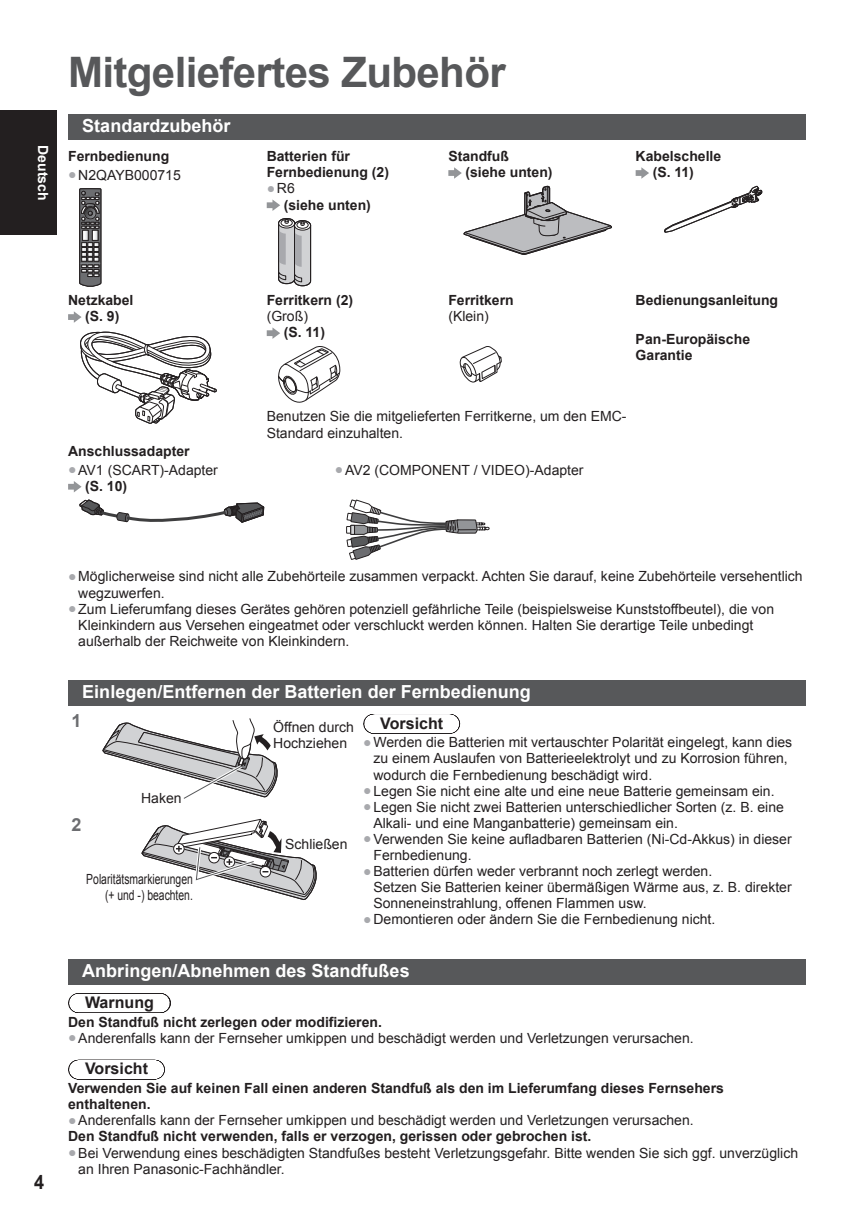
<style>
.page{position:relative;width:857px;height:1225px;background:#fff}
.page>*{position:absolute;margin:0;border:0;box-sizing:border-box;transform-origin:0 0}
.t1{font:700 42px "Arial";letter-spacing:-.015em;color:#57585a}
.t2{font:700 20px "Arial";color:#231f20;scale:.9 1}
.t3{font:700 18px "Arial";color:#fff}
.t4{font:700 18px "Arial";color:#6c6d70}
.t5{font:700 16px "Arial";color:#231f20}
.t6{font:14px/16.2px "Arial";color:#231f20}
.t7{font:700 14px/16.2px "Arial";color:#231f20}
.t8{font:14px/16.2px "Arial";color:#231f20;text-align:right;scale:.74 1}
.t9{font:700 14px "Arial";color:#fff}
.s1{color:#a8a9ad}
.s2{font-weight:400;color:#a8a9ad}
.s3{font-weight:400}
.s4{font-weight:700}
</style>
<div class="page">
<div style="left:0;top:111px;width:57px;height:124px;background:#231f20"></div>
<div style="left:68px;top:114px;width:737px;height:26px;background:#57585a"></div>
<svg style="left:79px;top:188px;width:22px;height:99px;background:#605e60"></svg>
<svg style="left:266px;top:199px;width:14px;height:12px"></svg>
<svg style="left:278px;top:218px;width:33px;height:68px;background:#acacae"></svg>
<svg style="left:448px;top:167px;width:13px;height:12px"></svg>
<svg style="left:463px;top:185px;width:148px;height:70px"></svg>
<svg style="left:635px;top:167px;width:13px;height:12px"></svg>
<svg style="left:664px;top:186px;width:98px;height:47px"></svg>
<svg style="left:68px;top:311px;width:13px;height:12px"></svg>
<svg style="left:80px;top:331px;width:137px;height:93px"></svg>
<svg style="left:266px;top:327px;width:14px;height:12px"></svg>
<svg style="left:278px;top:346px;width:63px;height:57px"></svg>
<svg style="left:459px;top:346px;width:42px;height:37px"></svg>
<svg style="left:68px;top:481px;width:197px;height:42px"></svg>
<svg style="left:346px;top:499px;width:143px;height:61px"></svg>
<div style="left:68px;top:680px;width:737px;height:25px;background:#57585a"></div>
<svg style="left:102px;top:718px;width:176px;height:81px"></svg>
<svg style="left:373px;top:714px;width:77px;height:1px"></svg>
<svg style="left:141px;top:818px;width:176px;height:82px"></svg>
<div style="left:68px;top:959px;width:737px;height:25px;background:#57585a"></div>
<svg style="left:78px;top:993px;width:83px;height:20px"></svg>
<svg style="left:78px;top:1059px;width:77px;height:1px"></svg>
<p class="t9" style="left:51px;top:145px;width:57px;rotate:90deg">Deutsch</p>
<h1 class="t1" style="left:68px;top:49px;width:439px">Mitgeliefertes Zubehör</h1>
<p class="t3" style="left:82px;top:116px;width:150px">Standardzubehör</p>
<p class="t7" style="left:68px;top:148px;width:103px">Fernbedienung</p>
<p class="t6" style="left:68px;top:167px;width:114px"><span class="s1">●</span>N2QAYB000715</p>
<p class="t7" style="left:266px;top:148px;width:124px">Batterien für<br>Fernbedienung (2)</p>
<p class="t7" style="left:283px;top:181px;width:89px;text-indent:-17px"><span class="s2">●</span><span class="s3">R6<br></span>(siehe unten)</p>
<p class="t7" style="left:465px;top:148px;width:89px;text-indent:-17px">Standfuß (siehe unten)</p>
<p class="t7" style="left:652px;top:148px;width:70px;text-indent:-17px">Kabelschelle (S. 11)</p>
<p class="t7" style="left:68px;top:292px;width:67px;text-align:center">Netzkabel (S. 9)</p>
<p class="t7" style="left:266px;top:292px;width:88px">Ferritkern (2)</p>
<p class="t6" style="left:266px;top:308px;width:43px">(Groß)</p>
<p class="t7" style="left:283px;top:324px;width:43px">(S. 11)</p>
<p class="t7" style="left:448px;top:292px;width:67px">Ferritkern</p>
<p class="t6" style="left:448px;top:308px;width:42px">(Klein)</p>
<p class="t7" style="left:635px;top:292px;width:144px">Bedienungsanleitung</p>
<p class="t7" style="left:635px;top:331px;width:116px">Pan-Europäische<br>Garantie</p>
<p class="t6" style="left:266px;top:408px;width:361px">Benutzen Sie die mitgelieferten Ferritkerne, um den EMC-<br>Standard einzuhalten.</p>
<p class="t7" style="left:68px;top:443px;width:123px">Anschlussadapter</p>
<p class="t6" style="left:85px;top:462px;width:134px;text-indent:-17px"><span class="s1">●</span>AV1 (SCART)-Adapter <span class="s4">(S. 10)</span></p>
<p class="t6" style="left:334px;top:462px;width:250px"><span class="s1">●</span>AV2 (COMPONENT / VIDEO)-Adapter</p>
<h2 class="t2" style="left:34px;top:1170px;width:13px">4</h2>
<p class="t6" style="left:78px;top:568px;width:725px;text-indent:-10px"><span class="s1">●</span>Möglicherweise sind nicht alle Zubehörteile zusammen verpackt. Achten Sie darauf, keine Zubehörteile versehentlich wegzuwerfen.</p>
<p class="t6" style="left:78px;top:600px;width:697px;text-indent:-10px"><span class="s1">●</span>Zum Lieferumfang dieses Gerätes gehören potenziell gefährliche Teile (beispielsweise Kunststoffbeutel), die von<br>Kleinkindern aus Versehen eingeatmet oder verschluckt werden können. Halten Sie derartige Teile unbedingt außerhalb der Reichweite von Kleinkindern.</p>
<p class="t3" style="left:82px;top:682px;width:450px">Einlegen/Entfernen der Batterien der Fernbedienung</p>
<p class="t4" style="left:72px;top:710px;width:12px">1</p>
<p class="t6" style="left:273px;top:719px;width:82px">Öffnen durch<br>Hochziehen</p>
<p class="t5" style="left:380px;top:714px;width:64px">Vorsicht</p>
<p class="t6" style="left:373px;top:734px;width:420px;text-indent:-10px"><span class="s1">●</span>Werden die Batterien mit vertauschter Polarität eingelegt, kann dies zu einem Auslaufen von Batterieelektrolyt und zu Korrosion führen, wodurch die Fernbedienung beschädigt wird.</p>
<p class="t6" style="left:363px;top:782px;width:412px"><span class="s1">●</span>Legen Sie nicht eine alte und eine neue Batterie gemeinsam ein.</p>
<p class="t6" style="left:373px;top:799px;width:412px;text-indent:-10px"><span class="s1">●</span>Legen Sie nicht zwei Batterien unterschiedlicher Sorten (z. B. eine<br>Alkali- und eine Manganbatterie) gemeinsam ein.</p>
<p class="t6" style="left:373px;top:831px;width:419px;text-indent:-10px"><span class="s1">●</span>Verwenden Sie keine aufladbaren Batterien (Ni-Cd-Akkus) in dieser<br>Fernbedienung.</p>
<p class="t6" style="left:373px;top:863px;width:419px;text-indent:-10px"><span class="s1">●</span>Batterien dürfen weder verbrannt noch zerlegt werden.<br>Setzen Sie Batterien keiner übermäßigen Wärme aus, z. B. direkter<br>Sonneneinstrahlung, offenen Flammen usw.</p>
<p class="t6" style="left:363px;top:911px;width:353px"><span class="s1">●</span>Demontieren oder ändern Sie die Fernbedienung nicht.</p>
<p class="t6" style="left:141px;top:789px;width:42px">Haken</p>
<p class="t4" style="left:72px;top:814px;width:12px">2</p>
<p class="t6" style="left:285px;top:836px;width:64px">Schließen</p>
<p class="t8" style="left:86px;top:871px;width:145px">Polaritätsmarkierungen (+ und -) beachten.</p>
<p class="t3" style="left:82px;top:961px;width:329px">Anbringen/Abnehmen des Standfußes</p>
<p class="t5" style="left:85px;top:993px;width:70px">Warnung</p>
<p class="t7" style="left:68px;top:1013px;width:315px">Den Standfuß nicht zerlegen oder modifizieren.</p>
<p class="t6" style="left:68px;top:1029px;width:626px"><span class="s1">●</span>Anderenfalls kann der Fernseher umkippen und beschädigt werden und Verletzungen verursachen.</p>
<p class="t5" style="left:85px;top:1060px;width:64px">Vorsicht</p>
<p class="t7" style="left:68px;top:1080px;width:657px">Verwenden Sie auf keinen Fall einen anderen Standfuß als den im Lieferumfang dieses Fernsehers enthaltenen.</p>
<p class="t6" style="left:68px;top:1112px;width:626px"><span class="s1">●</span>Anderenfalls kann der Fernseher umkippen und beschädigt werden und Verletzungen verursachen.<br><span class="s4">Den Standfuß nicht verwenden, falls er verzogen, gerissen oder gebrochen ist.</span></p>
<p class="t6" style="left:78px;top:1144px;width:721px;text-indent:-10px"><span class="s1">●</span>Bei Verwendung eines beschädigten Standfußes besteht Verletzungsgefahr. Bitte wenden Sie sich ggf. unverzüglich an Ihren Panasonic-Fachhändler.</p>
</div>
